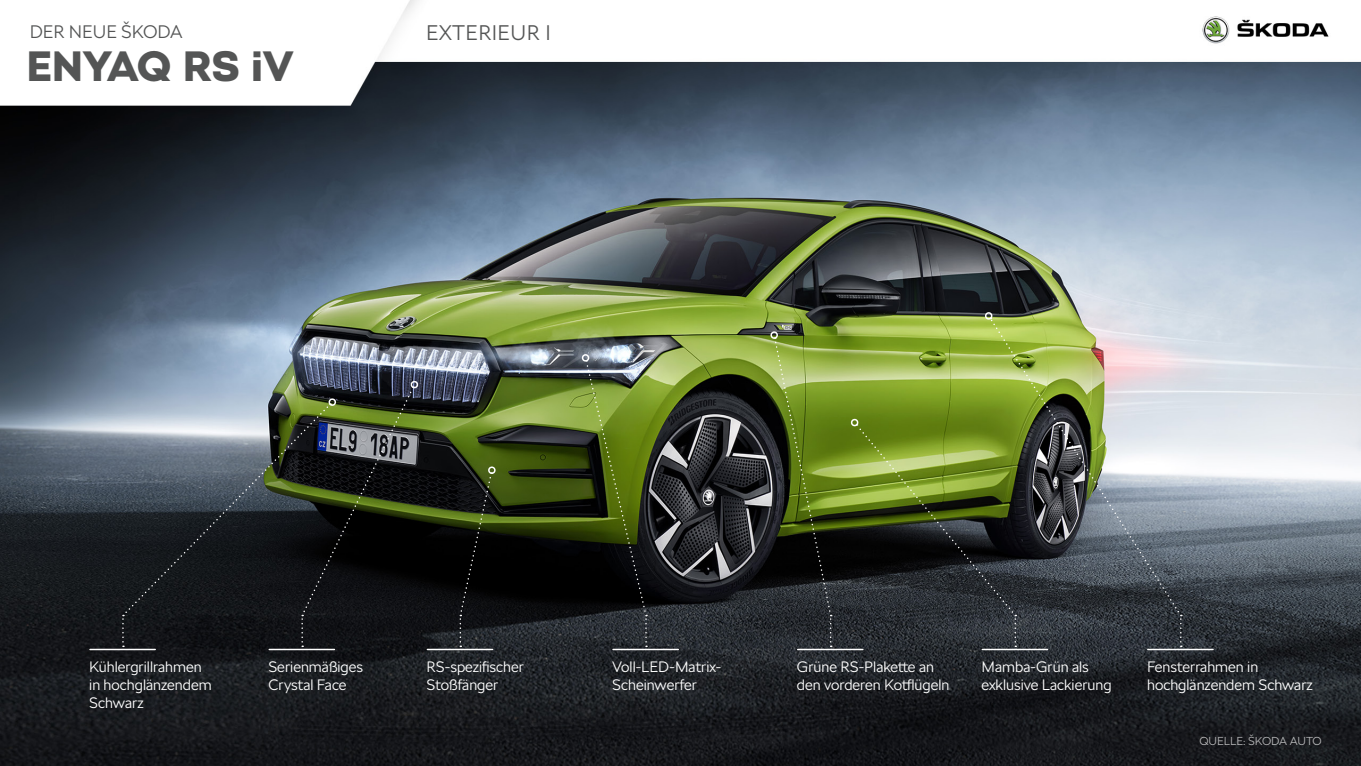
<style>
.page{position:relative;width:1361px;height:766px;background:#fff}
.page>*{position:absolute;margin:0;border:0;box-sizing:border-box;transform-origin:0 0}
.t1{font:900 42px "SKODA Next";letter-spacing:.02em;color:#545555}
.t2{font:300 21px "SKODA Next";letter-spacing:.02em;color:#545555}
.t3{font:300 18px "SKODA Next";color:#545555}
.t4{font:300 15px/18px "SKODA Next";color:#fff}
.t5{font:300 11.4px "SKODA Next";color:#fff}
</style>
<div class="page">
<img style="left:0;top:0;width:1361px;height:765px">
<svg style="left:124px;top:403px;width:177px;height:211px;background:#444c50"></svg>
<svg style="left:122px;top:614px;width:2px;height:33px"></svg>
<hr style="left:90px;top:648px;width:65px;height:2px;background:#fff">
<svg style="left:459px;top:466px;width:38px;height:181px;background:#181c13"></svg>
<hr style="left:427px;top:648px;width:65px;height:2px;background:#fff">
<svg style="left:301px;top:380px;width:119px;height:267px;background:#232721"></svg>
<hr style="left:269px;top:648px;width:65px;height:2px;background:#fff">
<svg style="left:580px;top:353px;width:67px;height:294px;background:#404d24"></svg>
<hr style="left:613px;top:648px;width:65px;height:2px;background:#fff">
<svg style="left:769px;top:331px;width:62px;height:316px;background:#4a5827"></svg>
<hr style="left:797px;top:648px;width:66px;height:2px;background:#fff">
<svg style="left:849px;top:418px;width:167px;height:229px;background:#46532b"></svg>
<hr style="left:982px;top:648px;width:65px;height:2px;background:#fff">
<svg style="left:989px;top:318px;width:191px;height:295px;background:#7f8772"></svg>
<svg style="left:1180px;top:614px;width:1px;height:33px"></svg>
<svg style="left:983px;top:311px;width:11px;height:10px"></svg>
<hr style="left:1148px;top:648px;width:65px;height:2px;background:#fff">
<p class="t3" style="left:30px;top:21px;width:154px">DER NEUE ŠKODA</p>
<p class="t1" style="left:27px;top:41px;width:267px">ENYAQ RS iV</p>
<p class="t2" style="left:426px;top:20px;width:126px">EXTERIEUR I</p>
<p class="t4" style="left:89px;top:658px;width:124px">Kühlergrillrahmen in hochglänzendem<br>Schwarz</p>
<p class="t4" style="left:427px;top:658px;width:99px">RS-spezifischer<br>Stoßfänger</p>
<p class="t4" style="left:268px;top:658px;width:96px">Serienmäßiges<br>Crystal Face</p>
<p class="t4" style="left:612px;top:658px;width:110px">Voll-LED-Matrix-<br>Scheinwerfer</p>
<p class="t4" style="left:797px;top:658px;width:154px">Grüne RS-Plakette an den vorderen Kotflügeln</p>
<p class="t4" style="left:981px;top:658px;width:132px">Mamba-Grün als exklusive Lackierung</p>
<p class="t4" style="left:1147px;top:658px;width:167px">Fensterrahmen in hochglänzendem Schwarz</p>
<p class="t5" style="left:1199px;top:734px;width:124px">QUELLE: ŠKODA AUTO</p>
</div>
